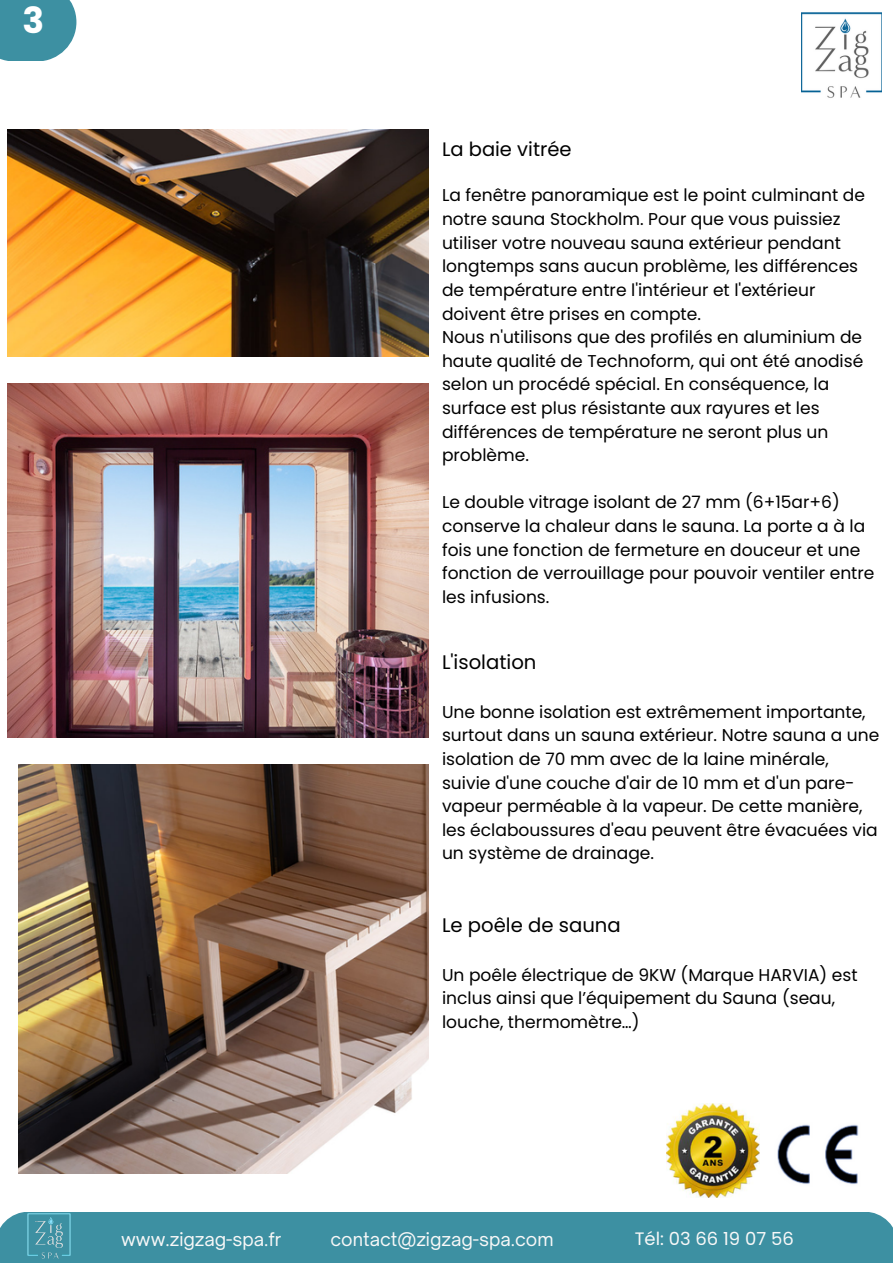
<style>
.page{position:relative;width:893px;height:1264px;background:#fff}
.page>*{position:absolute;margin:0;border:0;box-sizing:border-box;transform-origin:0 0}
.t1{font:700 36px "Poppins";color:#fff}
.t2{font:19.65px "Poppins";color:#000}
.t3{font:19.5px "Poppins";color:#000}
.t4{font:18px "Open Sauce One";color:#f8f8f8}
.t5{font:18px "Poppins";color:#f8f8f8}
.t6{font:17.1px/23.5px "Poppins";color:#000}
</style>
<div class="page">
<img style="left:801px;top:12px;width:80px;height:86px">
<div style="left:0;top:1212px;width:892px;height:50px;background:#3d90a2"></div>
<img style="left:26px;top:1212px;width:46px;height:47px">
<img style="left:8px;top:129px;width:420px;height:227px">
<div style="left:0;top:0;width:76px;height:61px;background:#3d90a2"></div>
<img style="left:777px;top:1124px;width:82px;height:60px">
<img style="left:667px;top:1103px;width:92px;height:94px">
<img style="left:8px;top:384px;width:420px;height:353px">
<img style="left:19px;top:764px;width:409px;height:409px">
<p class="t1" style="left:22px;top:-4px;width:23px">3</p>
<p class="t3" style="left:442px;top:136px;width:131px">La baie vitrée</p>
<p class="t6" style="left:442px;top:184px;width:424px">La fenêtre panoramique est le point culminant de notre sauna Stockholm. Pour que vous puissiez utiliser votre nouveau sauna extérieur pendant longtemps sans aucun problème, les différences de température entre l'intérieur et l'extérieur doivent être prises en compte.</p>
<p class="t6" style="left:442px;top:325px;width:423px">Nous n'utilisons que des profilés en aluminium de haute qualité de Technoform, qui ont été anodisé selon un procédé spécial. En conséquence, la surface est plus résistante aux rayures et les différences de température ne seront plus un problème.</p>
<p class="t6" style="left:442px;top:490px;width:434px">Le double vitrage isolant de 27 mm (6+15ar+6) conserve la chaleur dans le sauna. La porte a à la fois une fonction de fermeture en douceur et une fonction de verrouillage pour pouvoir ventiler entre les infusions.</p>
<p class="t2" style="left:442px;top:648px;width:96px">L'isolation</p>
<p class="t6" style="left:442px;top:700px;width:439px">Une bonne isolation est extrêmement importante, surtout dans un sauna extérieur. Notre sauna a une isolation de 70 mm avec de la laine minérale, suivie d'une couche d'air de 10 mm et d'un pare&shy;vapeur perméable à la vapeur. De cette manière, les éclaboussures d'eau peuvent être évacuées via un système de drainage.</p>
<p class="t2" style="left:442px;top:911px;width:180px">Le poêle de sauna</p>
<p class="t6" style="left:442px;top:963px;width:417px">Un poêle électrique de 9KW (Marque HARVIA) est inclus ainsi que l’équipement du Sauna (seau, louche, thermomètre…)</p>
<p class="t4" style="left:121px;top:1227px;width:162px">www.zigzag-spa.fr</p>
<p class="t4" style="left:330px;top:1227px;width:224px">contact@zigzag-spa.com</p>
<p class="t5" style="left:634px;top:1225px;width:160px">Tél: 03 66 19 07 56</p>
</div>
